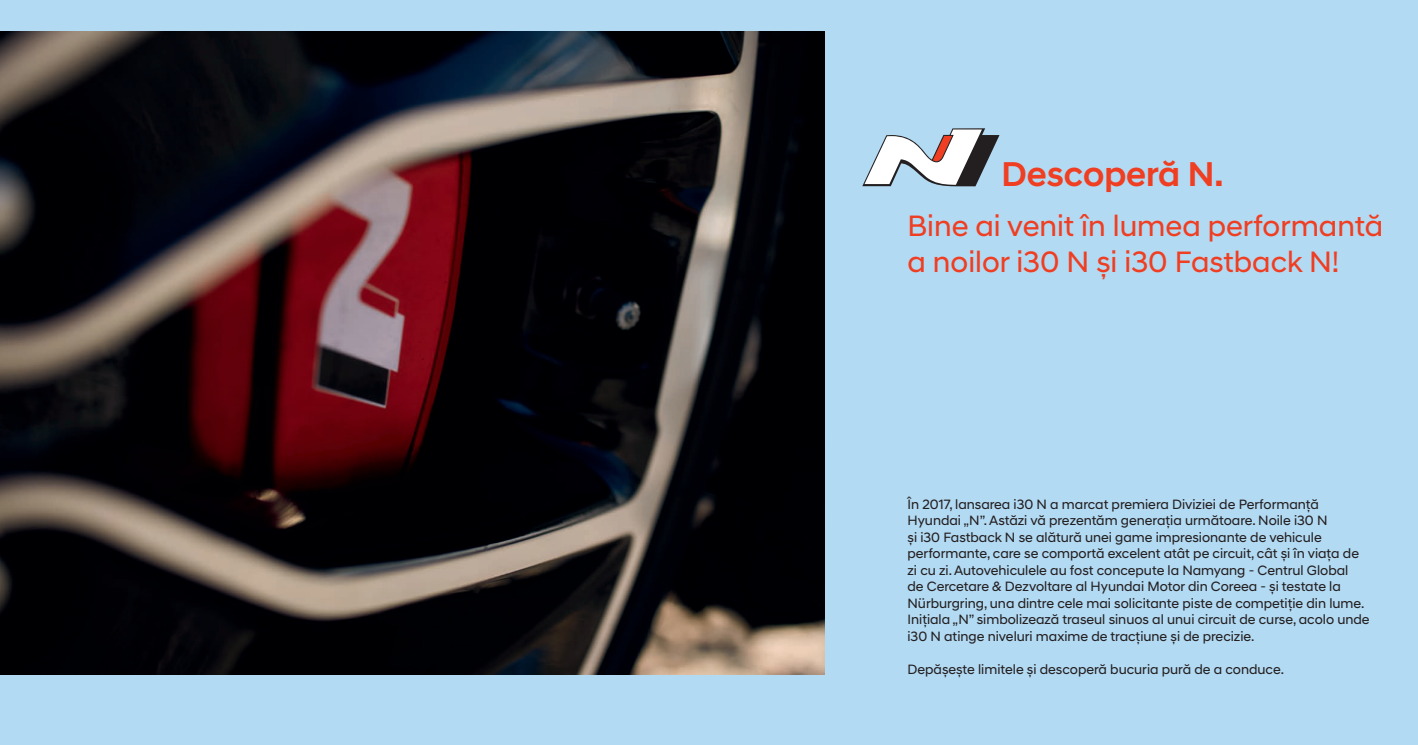
<style>
.page{position:relative;width:1418px;height:745px;background:#fff}
.page>*{position:absolute;margin:0;border:0;box-sizing:border-box;transform-origin:0 0}
.t1{font:500 35px "Hyundai Sans Head";color:#ef3e22}
.t2{font:30px/35.6px "Hyundai Sans Head";color:#ef3e22}
.t3{font:13.75px/16.5px "Hyundai Sans Head";color:#231f20}
</style>
<div class="page">
<div style="left:0;top:0;width:719px;height:744px;background:#b3daf3"></div>
<img style="left:0;top:32px;width:698px;height:641px">
<div style="left:698px;top:0;width:719px;height:744px;background:#b3daf3"></div>
<svg style="left:862px;top:128px;width:137px;height:58px"></svg>
<img style="left:698px;top:32px;width:126px;height:641px">
<p class="t1" style="left:1001px;top:153px;width:223px">Descoperă N.</p>
<p class="t2" style="left:907px;top:207px;width:477px">Bine ai venit în lumea performantă a noilor i30 N și i30 Fastback N!</p>
<p class="t3" style="left:907px;top:495px;width:463px">În 2017, lansarea i30 N a marcat premiera Diviziei de Performanță Hyundai „N”. Astăzi vă prezentăm generația următoare. Noile i30 N<br>și i30 Fastback N se alătură unei game impresionante de vehicule performante, care se comportă excelent atât pe circuit, cât și în viața de zi cu zi. Autovehiculele au fost concepute la Namyang - Centrul Global<br>de Cercetare &amp; Dezvoltare al Hyundai Motor din Coreea - și testate la Nürburgring, una dintre cele mai solicitante piste de competiție din lume.<br>Inițiala „N” simbolizează traseul sinuos al unui circuit de curse, acolo unde i30 N atinge niveluri maxime de tracțiune și de precizie.</p>
<p class="t3" style="left:907px;top:660px;width:378px">Depășește limitele și descoperă bucuria pură de a conduce.</p>
</div>
